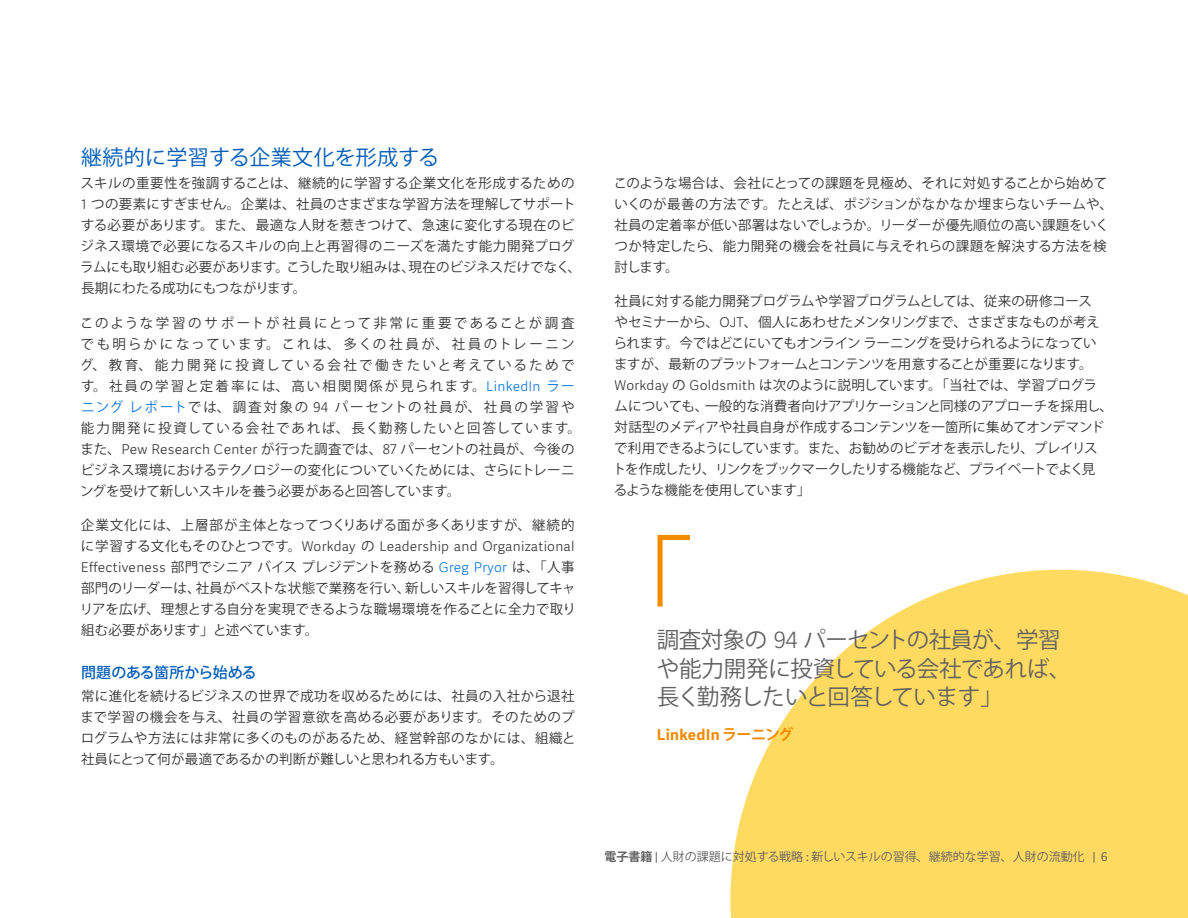
<style>
.page{position:relative;width:1188px;height:918px;background:#fff}
.page>*{position:absolute;margin:0;border:0;box-sizing:border-box;transform-origin:0 0}
.t1{font:97.5px "Koz Go Pro";color:#f38b00}
.t2{font:22.5px/28.5px "Koz Go Pro";letter-spacing:-.025em;color:#616161}
.t3{font:21px "Koz Go Pro";letter-spacing:.02em;color:#005cb9}
.t4{font:700 15px "Workday Adelle Sans";letter-spacing:.02em;color:#f38b00}
.t5{font:500 15px "Koz Go Pro";letter-spacing:-.03em;color:#005cb9}
.t6{font:13.5px/21px "Koz Go Pro";letter-spacing:.02em;color:#333}
.t7{font:13.5px/21px "Koz Go Pro";letter-spacing:-.02em;color:#333}
.t8{font:13.5px/21px "Koz Go Pro";letter-spacing:.11em;color:#333}
.t9{font:300 13.5px "Workday Adelle Sans";letter-spacing:.02em;color:#333}
.t10{font:13.5px "Koz Go Pro";letter-spacing:.055em;color:#333}
.t11{font:12px "Koz Go Pro";color:#616161}
.s1{font-family:"Workday Adelle Sans";font-weight:300}
.s2{font-family:"Workday Adelle Sans";font-weight:300;color:#0875e1}
.s3{color:#0875e1}
.s4{font-family:"Koz Go Pro";font-weight:400}
.s5{font-family:"Koz Go Pro"}
.s6{font-weight:700}
.s7{font-family:"Workday Adelle Sans"}
</style>
<div class="page">
<svg style="left:730px;top:570px;width:458px;height:348px;fill:#ffda61"></svg>
<h3 class="t3" style="left:81px;top:143px;width:360px">継続的に学習する企業文化を形成する</h3>
<p class="t6" style="left:80px;top:173px;width:502px">スキルの重要性を強調することは、継続的に学習する企業文化を形成するための<span class="s1">1</span> つの要素にすぎません。企業は、社員のさまざまな学習方法を理解してサポートする必要があります。また、最適な人財を惹きつけて、急速に変化する現在のビジネス環境で必要になるスキルの向上と再習得のニーズを満たす能力開発プログラムにも取り組む必要があります。こうした取り組みは、現在のビジネスだけでなく、長期にわたる成功にもつながります。</p>
<p class="t8" style="left:80px;top:313px;width:502px">このような学習のサポートが社員にとって非常に重要であることが調査でも明らかになっています。これは、多くの社員が、社員のトレーニング、教育、能力開発に投資している会社で働きたいと考えているためです。社員の学習と定着率には、高い相関関係が見られます。<span class="s2">LinkedIn</span> <span class="s3">ラーニングレポート</span>では、調査対象の <span class="s1">94</span> パーセントの社員が、社員の学習や能力開発に投資している会社であれば、長く勤務したいと回答しています。また、<span class="s1">Pew Research Center</span> が行った調査では、<span class="s1">87</span> パーセントの社員が、今後のビジネス環境におけるテクノロジーの変化についていくためには、さらにトレーニングを受けて新しいスキルを養う必要があると回答しています。</p>
<p class="t10" style="left:81px;top:517px;width:495px">企業文化には、上層部が主体となってつくりあげる面が多くありますが、継続的</p>
<p class="t9" style="left:81px;top:539px;width:495px"><span class="s4">に学習する文化もそのひとつです。</span>Workday <span class="s4">の</span> Leadership and Organizational</p>
<p class="t6" style="left:80px;top:557px;width:498px;text-align:justify"><span class="s1">Effectiveness</span> 部門でシニアバイスプレジデントを務める <span class="s2">Greg Pryor</span> は、「人事部門のリーダーは、社員がベストな状態で業務を行い、新しいスキルを習得してキャリアを広げ、理想とする自分を実現できるような職場環境を作ることに全力で取り組む必要があります」と述べています。</p>
<p class="t5" style="left:81px;top:663px;width:177px">問題のある箇所から始める</p>
<p class="t6" style="left:80px;top:686px;width:497px;text-align:justify">常に進化を続けるビジネスの世界で成功を収めるためには、社員の入社から退社まで学習の機会を与え、社員の学習意欲を高める必要があります。そのためのプログラムや方法には非常に多くのものがあるため、経営幹部のなかには、組織と社員にとって何が最適であるかの判断が難しいと思われる方もいます。</p>
<p class="t6" style="left:614px;top:173px;width:501px">このような場合は、会社にとっての課題を見極め、それに対処することから始めていくのが最善の方法です。たとえば、ポジションがなかなか埋まらないチームや、社員の定着率が低い部署はないでしょうか。リーダーが優先順位の高い課題をいくつか特定したら、能力開発の機会を社員に与えそれらの課題を解決する方法を検討します。</p>
<p class="t7" style="left:613px;top:291px;width:502px">社員に対する能力開発プログラムや学習プログラムとしては、従来の研修コース<br>やセミナーから、<span class="s1">OJT</span>、個人にあわせたメンタリングまで、さまざまなものが考えられます。今ではどこにいてもオンラインラーニングを受けられるようになってい<br>ますが、最新のプラットフォームとコンテンツを用意することが重要になります。<span class="s1">Workday</span> の <span class="s1">Goldsmith</span> は次のように説明しています。「当社では、学習プログラ<br>ムについても、一般的な消費者向けアプリケーションと同様のアプローチを採用し、対話型のメディアや社員自身が作成するコンテンツを一箇所に集めてオンデマンドで利用できるようにしています。また、お勧めのビデオを表示したり、プレイリス<br>トを作成したり、リンクをブックマークしたりする機能など、プライベートでよく見<br>るような機能を使用しています」</p>
<h1 class="t1" style="left:595px;top:519px;width:99px">「</h1>
<h2 class="t2" style="left:657px;top:626px;width:416px">調査対象の <span class="s1">94</span> パーセントの社員が、学習や能力開発に投資している会社であれば、長く勤務したいと回答しています」</h2>
<p class="t4" style="left:657px;top:726px;width:138px">LinkedIn <span class="s5">ラーニング</span></p>
<p class="t11" style="left:604px;top:848px;width:505px"><span class="s6">電子書籍</span> <span class="s7">|</span> 人財の課題に対処する戦略 <span class="s7">:</span> 新しいスキルの習得、継続的な学習、人財の流動化 <span class="s7">| 6</span></p>
</div>
